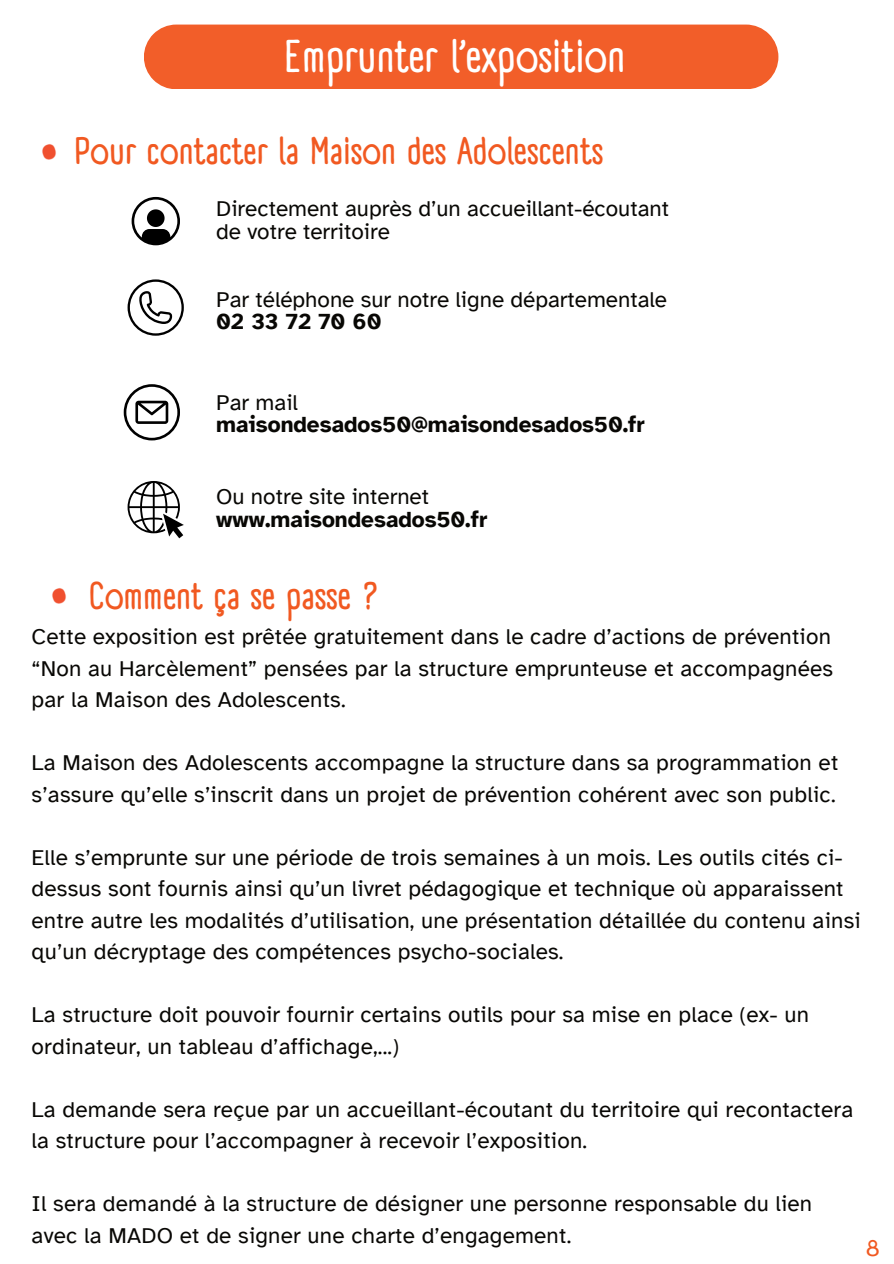
<style>
.page{position:relative;width:894px;height:1264px;background:#fff}
.page>*{position:absolute;margin:0;border:0;box-sizing:border-box;transform-origin:0 0}
.t1{font:700 45px "A Day Without Sun Text";color:#fff}
.t2{font:700 37.5px "A Day Without Sun Text";color:#f15921}
.t3{font:24px "Atkinson Hyperlegible";color:#f15921}
.t4{font:22.5px/31.5px "Atkinson Hyperlegible";letter-spacing:.01em;color:#080704}
.t5{font:700 22.5px "Atkinson Hyperlegible";color:#080704}
</style>
<div class="page">
<div style="left:144px;top:25px;width:634px;height:64px;background:#f25e29"></div>
<img style="left:42px;top:144px;width:14px;height:16px">
<svg style="left:124px;top:384px;width:56px;height:56px"></svg>
<svg style="left:131px;top:197px;width:49px;height:48px"></svg>
<svg style="left:127px;top:481px;width:57px;height:57px"></svg>
<svg style="left:127px;top:279px;width:57px;height:57px"></svg>
<img style="left:52px;top:588px;width:14px;height:16px">
<h1 class="t1" style="left:284px;top:23px;width:343px">Emprunter l’exposition</h1>
<h2 class="t2" style="left:74px;top:124px;width:530px">Pour contacter la Maison des Adolescents</h2>
<p class="t4" style="left:216px;top:198px;width:454px;line-height:22.5px">Directement auprès d’un accueillant-écoutant de votre territoire</p>
<p class="t4" style="left:216px;top:284px;width:452px">Par téléphone sur notre ligne départementale</p>
<p class="t5" style="left:216px;top:308px;width:167px">02 33 72 70 60</p>
<p class="t4" style="left:216px;top:387px;width:83px">Par mail</p>
<p class="t5" style="left:216px;top:411px;width:430px">maisondesados50@maisondesados50.fr</p>
<p class="t4" style="left:216px;top:481px;width:214px">Ou notre site internet</p>
<p class="t5" style="left:216px;top:506px;width:272px">www.maisondesados50.fr</p>
<h2 class="t2" style="left:89px;top:568px;width:291px">Comment ça se passe ?</h2>
<p class="t4" style="left:32px;top:621px;width:802px;text-align:justify">Cette exposition est prêtée gratuitement dans le cadre d’actions de prévention “Non au Harcèlement” pensées par la structure emprunteuse et accompagnées par la Maison des Adolescents.</p>
<p class="t4" style="left:32px;top:747px;width:808px">La Maison des Adolescents accompagne la structure dans sa programmation et s’assure qu’elle s’inscrit dans un projet de prévention cohérent avec son public.</p>
<p class="t4" style="left:32px;top:841px;width:830px">Elle s’emprunte sur une période de trois semaines à un mois. Les outils cités ci&shy;dessus sont fournis ainsi qu’un livret pédagogique et technique où apparaissent entre autre les modalités d’utilisation, une présentation détaillée du contenu ainsi qu’un décryptage des compétences psycho-sociales.</p>
<p class="t4" style="left:32px;top:999px;width:778px">La structure doit pouvoir fournir certains outils pour sa mise en place (ex- un ordinateur, un tableau d’affichage,...)</p>
<p class="t4" style="left:32px;top:1093px;width:822px">La demande sera reçue par un accueillant-écoutant du territoire qui recontactera la structure pour l’accompagner à recevoir l’exposition.</p>
<p class="t4" style="left:32px;top:1188px;width:781px">Il sera demandé à la structure de désigner une personne responsable du lien avec la MADO et de signer une charte d’engagement.</p>
<p class="t3" style="left:865px;top:1234px;width:16px">8</p>
</div>
